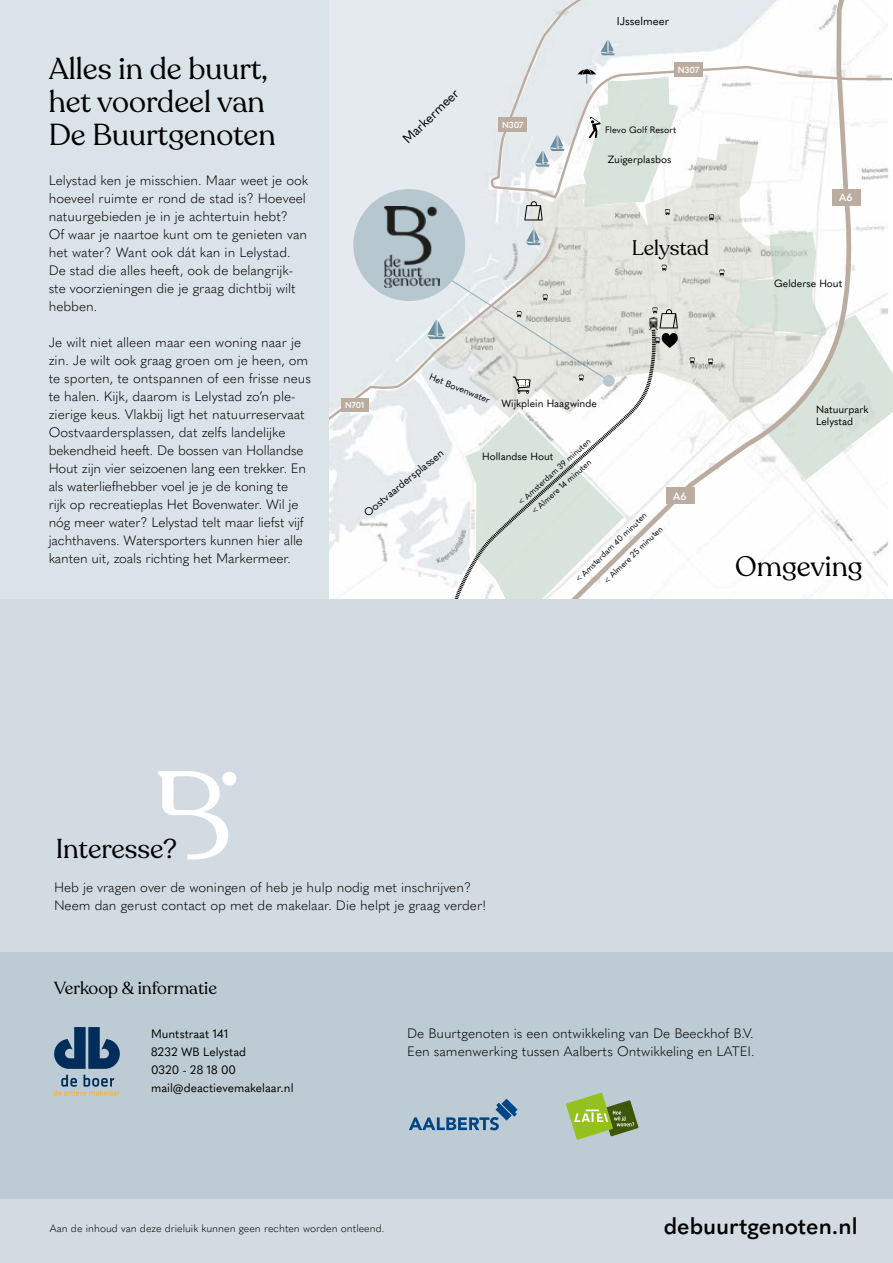
<style>
.page{position:relative;width:893px;height:1263px;background:#fff}
.page>*{position:absolute;margin:0;border:0;box-sizing:border-box;transform-origin:0 0}
.t1{font:30px/33px "Recoleta Regular DEMO";color:#000}
.t2{font:28.05px "Recoleta Regular DEMO";color:#000}
.t3{font:27px "Recoleta Regular DEMO";color:#000}
.t4{font:600 22.95px "Quasimoda";color:#000}
.t5{font:20.85px "Recoleta Regular DEMO";color:#000}
.t6{font:17.25px "Recoleta Regular DEMO";color:#000}
.t7{font:300 13.5px/18px "Quasimoda";color:#000}
.t8{font:13.2px "Quasimoda";color:#000}
.t9{font:12px/18px "Quasimoda";color:#000}
.t10{font:11.25px "Quasimoda";color:#000}
.t11{font:10.8px "Quasimoda";color:#000}
.t12{font:300 10.5px "Quasimoda";color:#000}
.t13{font:10.35px/11.7px "Quasimoda";color:#000}
.t14{font:600 10.35px "Quasimoda";color:#fff}
.t15{font:9.15px "Quasimoda";color:#000}
.t16{font:600 8.7px "Quasimoda";color:#fff}
.t17{font:600 8.4px "Quasimoda";color:#fff}
.t18{font:8.25px "Quasimoda";color:#000}
</style>
<div class="page">
<img style="left:329px;top:0;width:559px;height:594px">
<svg style="left:432px;top:140px;width:135px;height:135px;background:#e3e8eb"></svg>
<div style="left:353px;top:189px;width:112px;height:112px;background:#b7c7d0;border-radius:50%"></div>
<img style="left:384px;top:207px;width:53px;height:18px">
<svg style="left:567px;top:207px;width:293px;height:387px"></svg>
<div style="left:666px;top:487px;width:29px;height:17px;background:#baac9f"></div>
<svg style="left:489px;top:0;width:403px;height:207px"></svg>
<div style="left:498px;top:117px;width:29px;height:14px;background:#baac9f"></div>
<div style="left:674px;top:63px;width:29px;height:14px;background:#baac9f"></div>
<svg style="left:524px;top:201px;width:19px;height:19px"></svg>
<svg style="left:329px;top:225px;width:230px;height:209px"></svg>
<div style="left:342px;top:398px;width:27px;height:13px;background:#baac9f"></div>
<svg style="left:601px;top:40px;width:14px;height:15px"></svg>
<svg style="left:535px;top:135px;width:29px;height:32px"></svg>
<svg style="left:526px;top:229px;width:15px;height:16px"></svg>
<svg style="left:735px;top:232px;width:157px;height:248px"></svg>
<svg style="left:662px;top:265px;width:5px;height:6px"></svg>
<svg style="left:719px;top:269px;width:5px;height:6px"></svg>
<svg style="left:709px;top:214px;width:5px;height:6px"></svg>
<svg style="left:690px;top:357px;width:5px;height:6px"></svg>
<svg style="left:708px;top:359px;width:5px;height:6px"></svg>
<svg style="left:427px;top:275px;width:183px;height:119px;background:#dcdfde"></svg>
<svg style="left:647px;top:307px;width:31px;height:41px"></svg>
<svg style="left:453px;top:329px;width:203px;height:270px"></svg>
<svg style="left:577px;top:69px;width:103px;height:146px"></svg>
<div style="left:0;top:0;width:329px;height:600px;background:#dae3e7"></div>
<div style="left:0;top:599px;width:893px;height:664px;background:#d1dbe1"></div>
<div style="left:0;top:953px;width:893px;height:246px;background:#bdccd4"></div>
<hr style="left:0;top:0;width:1px;height:1263px;background:#d8d0c8">
<hr style="left:892px;top:361px;width:1px;height:838px;background:#a6bbc5">
<svg style="left:54px;top:1027px;width:66px;height:69px"></svg>
<svg style="left:566px;top:1093px;width:72px;height:46px"></svg>
<svg style="left:409px;top:1099px;width:109px;height:31px"></svg>
<svg style="left:158px;top:771px;width:70px;height:88px"></svg>
<div style="left:222px;top:772px;width:14px;height:14px;background:#fff;border-radius:50%"></div>
<h1 class="t1" style="left:49px;top:54px;width:229px">Alles in de buurt, het voordeel van<br>De Buurtgenoten</h1>
<p class="t7" style="left:49px;top:170px;width:261px">Lelystad ken je misschien. Maar weet je ook hoeveel ruimte er rond de stad is? Hoeveel natuurgebieden je in je achtertuin hebt?<br>Of waar je naartoe kunt om te genieten van het water? Want ook dát kan in Lelystad.<br>De stad die alles heeft, ook de belangrijk&shy;ste voorzieningen die je graag dichtbij wilt hebben.</p>
<p class="t7" style="left:49px;top:332px;width:264px">Je wilt niet alleen maar een woning naar je zin. Je wilt ook graag groen om je heen, om te sporten, te ontspannen of een frisse neus te halen. Kijk, daarom is Lelystad zo’n ple&shy;zierige keus. Vlakbij ligt het natuurreservaat Oostvaardersplassen, dat zelfs landelijke bekendheid heeft. De bossen van Hollandse Hout zijn vier seizoenen lang een trekker. En als waterliefhebber voel je je de koning te<br>rijk op recreatieplas Het Bovenwater. Wil je nóg meer water? Lelystad telt maar liefst vijf jachthavens. Watersporters kunnen hier alle kanten uit, zoals richting het Markermeer.</p>
<p class="t8" style="left:398px;top:134px;width:74px;rotate:-44deg">Markermeer</p>
<p class="t16" style="left:502px;top:118px;width:23px">N307</p>
<p class="t10" style="left:617px;top:13px;width:54px">IJsselmeer</p>
<p class="t16" style="left:678px;top:63px;width:23px">N307</p>
<p class="t15" style="left:605px;top:123px;width:73px">Flevo Golf Resort</p>
<p class="t13" style="left:608px;top:152px;width:65px">Zuigerplasbos</p>
<h3 class="t5" style="left:632px;top:239px;width:79px">Lelystad</h3>
<p class="t14" style="left:839px;top:190px;width:15px">A6</p>
<p class="t13" style="left:774px;top:277px;width:70px">Gelderse Hout</p>
<p class="t17" style="left:345px;top:398px;width:21px">N701</p>
<p class="t15" style="left:432px;top:370px;width:66px;rotate:22deg">Het Bovenwater</p>
<p class="t13" style="left:501px;top:397px;width:97px">Wijkplein Haagwinde</p>
<p class="t11" style="left:360px;top:507px;width:100px;rotate:-39deg">Oostvaardersplassen</p>
<p class="t18" style="left:515px;top:498px;width:96px;rotate:-42deg">&lt; Amsterdam 39 minuten</p>
<p class="t13" style="left:482px;top:450px;width:73px">Hollandse Hout</p>
<p class="t18" style="left:528px;top:507px;width:79px;rotate:-42deg">&lt; Almere 14 minuten</p>
<p class="t18" style="left:572px;top:576px;width:97px;rotate:-44deg">&lt; Amsterdam 40 minuten</p>
<p class="t18" style="left:601px;top:577px;width:80px;rotate:-44deg">&lt; Almere 25 minuten</p>
<p class="t14" style="left:673px;top:488px;width:15px">A6</p>
<p class="t13" style="left:816px;top:403px;width:54px">Natuurpark<br>Lelystad</p>
<h2 class="t2" style="left:735px;top:554px;width:129px">Omgeving</h2>
<h3 class="t3" style="left:56px;top:837px;width:123px">Interesse?</h3>
<p class="t7" style="left:54px;top:877px;width:434px">Heb je vragen over de woningen of heb je hulp nodig met inschrijven?<br>Neem dan gerust contact op met de makelaar. Die helpt je graag verder!</p>
<p class="t6" style="left:54px;top:980px;width:164px">Verkoop &amp; informatie</p>
<p class="t9" style="left:151px;top:1024px;width:144px">Muntstraat 141<br>8232 WB Lelystad<br>0320 - 28 18 00 mail@deactievemakelaar.nl</p>
<p class="t7" style="left:407px;top:1023px;width:349px">De Buurtgenoten is een ontwikkeling van De Beeckhof B.V.<br>Een samenwerking tussen Aalberts Ontwikkeling en LATEI.</p>
<p class="t12" style="left:50px;top:1220px;width:336px">Aan de inhoud van deze drieluik kunnen geen rechten worden ontleend.</p>
<h3 class="t4" style="left:664px;top:1208px;width:195px">debuurtgenoten.nl</h3>
</div>
